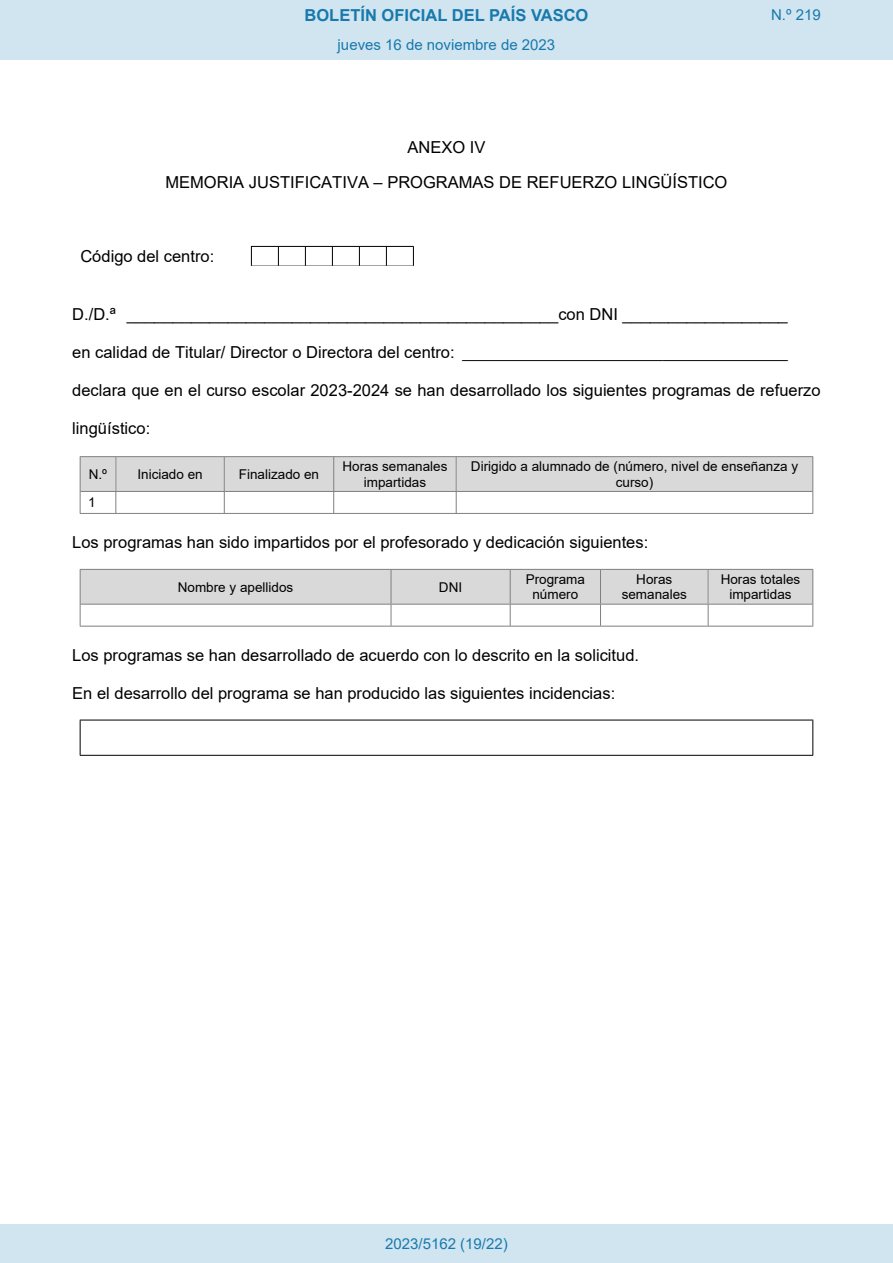
<style>
.page{position:relative;width:893px;height:1263px;background:#fff}
.page>*{position:absolute;margin:0;border:0;box-sizing:border-box;transform-origin:0 0}
.t1{font:16.5px/35.4px "Arial";color:#000;text-align:center}
.t2{font:700 16.5px "Arial";color:#1879ad}
.Paginacion_Centro{font:15px "Arial";color:#1879ad}
.t3{font:13.5px/15.5px "Arial";color:#000;text-align:center}
.s1{font-size:15px}
</style>
<div class="page">
<svg style="left:251px;top:247px;width:1px;height:19px"></svg>
<svg style="left:278px;top:247px;width:1px;height:19px"></svg>
<svg style="left:305px;top:247px;width:1px;height:19px"></svg>
<svg style="left:332px;top:247px;width:1px;height:19px"></svg>
<svg style="left:359px;top:247px;width:1px;height:19px"></svg>
<svg style="left:386px;top:247px;width:1px;height:19px"></svg>
<svg style="left:413px;top:247px;width:1px;height:19px"></svg>
<hr style="left:251px;top:246px;width:163px;height:1px;background:#000">
<div style="left:81px;top:457px;width:34px;height:34px;background:#d9d9d9"></div>
<div style="left:116px;top:457px;width:108px;height:34px;background:#d9d9d9"></div>
<div style="left:225px;top:457px;width:108px;height:34px;background:#d9d9d9"></div>
<div style="left:334px;top:457px;width:122px;height:34px;background:#d9d9d9"></div>
<div style="left:457px;top:457px;width:355px;height:34px;background:#d9d9d9"></div>
<hr style="left:80px;top:457px;width:1px;height:56px;background:#808080">
<hr style="left:115px;top:457px;width:1px;height:34px;background:#808080">
<svg style="left:115px;top:492px;width:1px;height:21px"></svg>
<hr style="left:224px;top:457px;width:1px;height:34px;background:#808080">
<svg style="left:224px;top:492px;width:1px;height:21px"></svg>
<hr style="left:333px;top:457px;width:1px;height:34px;background:#808080">
<svg style="left:333px;top:492px;width:1px;height:21px"></svg>
<hr style="left:456px;top:457px;width:1px;height:34px;background:#808080">
<svg style="left:456px;top:492px;width:1px;height:21px"></svg>
<hr style="left:812px;top:457px;width:1px;height:56px;background:#808080">
<hr style="left:80px;top:456px;width:733px;height:1px;background:#808080">
<hr style="left:81px;top:491px;width:731px;height:1px;background:#808080">
<hr style="left:80px;top:513px;width:733px;height:1px;background:#808080">
<div style="left:81px;top:570px;width:310px;height:34px;background:#d9d9d9"></div>
<div style="left:391px;top:570px;width:119px;height:34px;background:#d9d9d9"></div>
<div style="left:511px;top:570px;width:89px;height:34px;background:#d9d9d9"></div>
<div style="left:601px;top:570px;width:107px;height:34px;background:#d9d9d9"></div>
<div style="left:708px;top:570px;width:104px;height:34px;background:#d9d9d9"></div>
<hr style="left:80px;top:570px;width:1px;height:56px;background:#808080">
<hr style="left:391px;top:570px;width:1px;height:34px;background:#808080">
<svg style="left:391px;top:605px;width:1px;height:21px"></svg>
<hr style="left:510px;top:570px;width:1px;height:34px;background:#808080">
<svg style="left:510px;top:605px;width:1px;height:21px"></svg>
<hr style="left:600px;top:570px;width:1px;height:34px;background:#808080">
<svg style="left:600px;top:605px;width:1px;height:21px"></svg>
<hr style="left:708px;top:570px;width:1px;height:34px;background:#808080">
<svg style="left:708px;top:605px;width:1px;height:21px"></svg>
<hr style="left:812px;top:570px;width:1px;height:56px;background:#808080">
<hr style="left:80px;top:569px;width:733px;height:1px;background:#808080">
<hr style="left:81px;top:604px;width:731px;height:1px;background:#808080">
<hr style="left:80px;top:720px;width:1px;height:35px;background:#000">
<hr style="left:812px;top:720px;width:1px;height:35px;background:#000">
<hr style="left:80px;top:720px;width:733px;height:1px;background:#000">
<hr style="left:80px;top:755px;width:733px;height:1px;background:#000">
<div style="left:0;top:0;width:893px;height:60px;background:#d0e5f0"></div>
<div style="left:0;top:1225px;width:893px;height:38px;background:#d0e5f0"></div>
<p class="t2" style="left:305px;top:3px;width:285px">BOLETÍN OFICIAL DEL PAÍS VASCO</p>
<p class="Paginacion_Centro" style="left:771px;top:5px;width:51px">N.º 219</p>
<p class="Paginacion_Centro" style="left:338px;top:35px;width:219px">jueves 16 de noviembre de 2023</p>
<p class="t1" style="left:165px;top:129px;width:563px">ANEXO IV<br>MEMORIA JUSTIFICATIVA – PROGRAMAS DE REFUERZO LINGÜÍSTICO</p>
<p class="t1" style="left:80px;top:239px;width:135px">Código del centro:</p>
<p class="t1" style="left:72px;top:296px;width:717px">D./D.ª _______________________________________________con DNI __________________</p>
<p class="t1" style="left:72px;top:334px;width:717px">en calidad de Titular/ Director o Directora del centro: <span class="s1">_______________________________________</span></p>
<p class="t1" style="left:72px;top:372px;width:750px">declara que en el curso escolar 2023-2024 se han desarrollado los siguientes programas de refuerzo</p>
<p class="t1" style="left:72px;top:410px;width:79px">lingüístico:</p>
<p class="t3" style="left:89px;top:466px;width:20px">N.º</p>
<p class="t3" style="left:137px;top:466px;width:67px">Iniciado en</p>
<p class="t3" style="left:239px;top:466px;width:82px">Finalizado en</p>
<p class="t3" style="left:342px;top:459px;width:107px">Horas semanales impartidas</p>
<p class="t3" style="left:471px;top:459px;width:329px">Dirigido a alumnado de (número, nivel de enseñanza y curso)</p>
<p class="t3" style="left:88px;top:495px;width:9px">1</p>
<p class="t1" style="left:72px;top:525px;width:577px">Los programas han sido impartidos por el profesorado y dedicación siguientes:</p>
<p class="t3" style="left:178px;top:579px;width:117px">Nombre y apellidos</p>
<p class="t3" style="left:439px;top:579px;width:25px">DNI</p>
<p class="t3" style="left:526px;top:571px;width:61px">Programa número</p>
<p class="t3" style="left:622px;top:571px;width:67px">Horas semanales</p>
<p class="t3" style="left:721px;top:571px;width:81px">Horas totales impartidas</p>
<p class="t1" style="left:72px;top:637px;width:568px">Los programas se han desarrollado de acuerdo con lo descrito en la solicitud.</p>
<p class="t1" style="left:72px;top:675px;width:544px">En el desarrollo del programa se han producido las siguientes incidencias:</p>
<p class="Paginacion_Centro" style="left:385px;top:1234px;width:124px">2023/5162 (19/22)</p>
</div>
